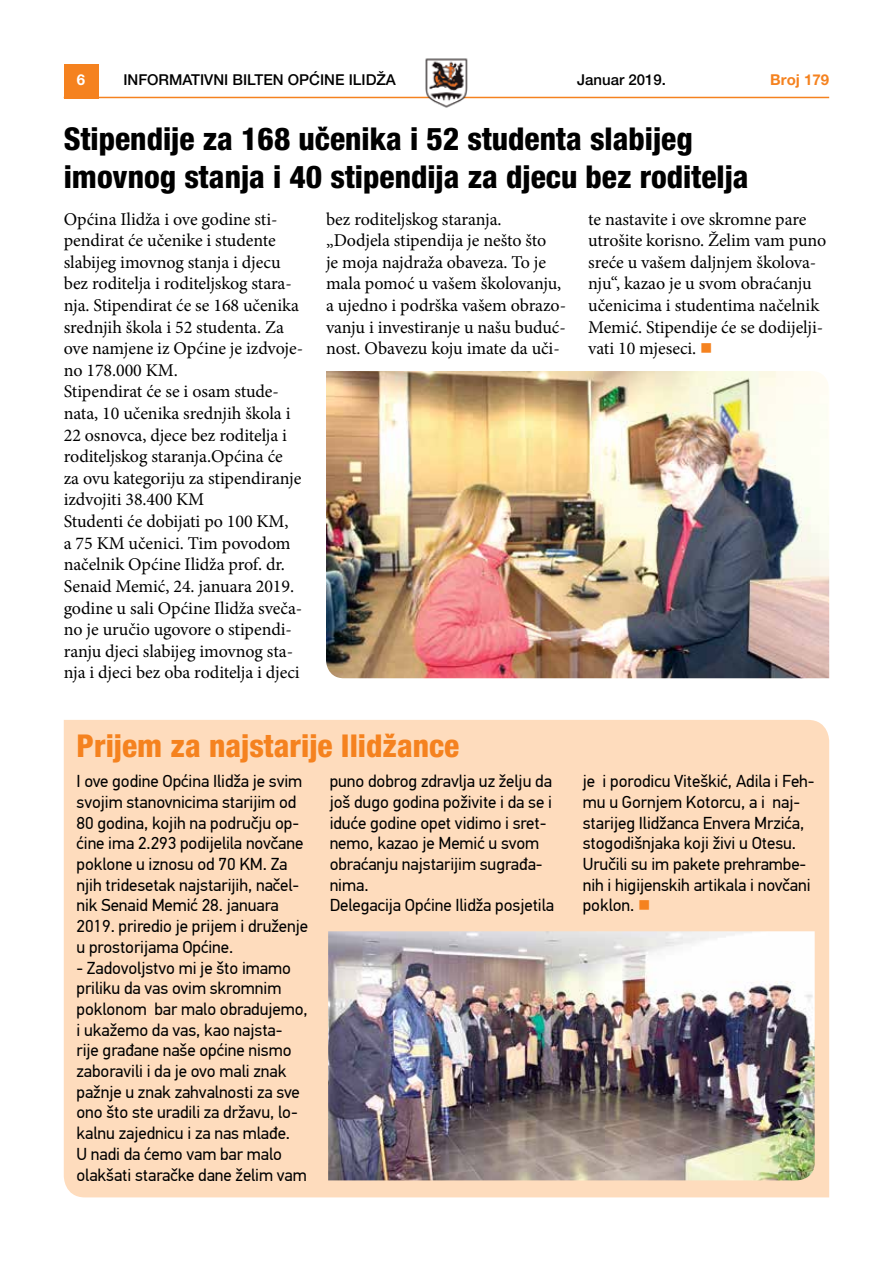
<style>
.page{position:relative;width:893px;height:1263px;background:#fff}
.page>*{position:absolute;margin:0;border:0;box-sizing:border-box;transform-origin:0 0}
.t1{font:800 condensed 31.5px/37.8px "Helvetica Neue LT Pro";color:#000}
.t2{font:800 condensed 31.5px "Helvetica Neue LT Pro";color:#f5821f}
.t3{font:18px/21.6px "Minion Pro";letter-spacing:-.005em;color:#000}
.t4{font:17.25px/20.7px "PF Din Text Pro";letter-spacing:-.005em;color:#000}
.t5{font:500 15px "Helvetica Neue LT Pro";color:#000}
.t6{font:700 15px "Helvetica Neue LT Pro";color:#f5821f}
.t7{font:700 15px "Helvetica Neue LT Pro";color:#fff}
.s1{color:#f5821f}
</style>
<div class="page">
<div style="left:64px;top:64px;width:34px;height:34px;background:#f5821f"></div>
<hr style="left:64px;top:97px;width:765px;height:1px;background:#f5821f">
<img style="left:421px;top:58px;width:51px;height:50px">
<div style="left:64px;top:720px;width:765px;height:477px;background:#fedcbd"></div>
<img style="left:326px;top:371px;width:503px;height:307px">
<img style="left:328px;top:931px;width:487px;height:249px">
<p class="t7" style="left:77px;top:70px;width:10px">6</p>
<p class="t5" style="left:123px;top:71px;width:274px">INFORMATIVNI BILTEN OPĆINE ILIDŽA</p>
<p class="t5" style="left:577px;top:71px;width:90px">Januar 2019.</p>
<p class="t6" style="left:770px;top:70px;width:60px">Broj 179</p>
<h1 class="t1" style="left:64px;top:119px;width:686px">Stipendije za 168 učenika i 52 studenta slabijeg imovnog stanja i 40 stipendija za djecu bez roditelja</h1>
<p class="t3" style="left:64px;top:208px;width:241px">Općina Ilidža i ove godine sti&shy;pendirat će učenike i studente slabijeg imovnog stanja i djecu bez roditelja i roditeljskog stara&shy;nja. Stipendirat će se 168 učenika srednjih škola i 52 studenta. Za ove namjene iz Općine je izdvoje&shy;no 178.000 KM.<br>Stipendirat će se i osam stude&shy;nata, 10 učenika srednjih škola i<br>22 osnovca, djece bez roditelja i roditeljskog staranja.Općina će<br>za ovu kategoriju za stipendiranje izdvojiti 38.400 KM<br>Studenti će dobijati po 100 KM,<br>a 75 KM učenici. Tim povodom načelnik Općine Ilidža prof. dr.<br>Senaid Memić, 24. januara 2019. godine u sali Općine Ilidža sveča&shy;no je uručio ugovore o stipendi&shy;ranju djeci slabijeg imovnog sta&shy;nja i djeci bez oba roditelja i djeci</p>
<p class="t3" style="left:326px;top:208px;width:242px">bez roditeljskog staranja. „Dodjela stipendija je nešto što<br>je moja najdraža obaveza. To je mala pomoć u vašem školovanju, a ujedno i podrška vašem obrazo&shy;vanju i investiranje u našu buduć&shy;nost. Obavezu koju imate da uči-</p>
<p class="t3" style="left:588px;top:208px;width:240px">te nastavite i ove skromne pare utrošite korisno. Želim vam puno sreće u vašem daljnjem školova&shy;nju“, kazao je u svom obraćanju učenicima i studentima načelnik<br>Memić. Stipendije će se dodijelji&shy;vati 10 mjeseci. <span class="s1">■</span></p>
<h1 class="t2" style="left:77px;top:727px;width:384px">Prijem za najstarije Ilidžance</h1>
<p class="t4" style="left:77px;top:771px;width:233px">I ove godine Općina Ilidža je svim svojim stanovnicima starijim od<br>80 godina, kojih na području op&shy;ćine ima 2.293 podijelila novčane poklone u iznosu od 70 KM. Za njih tridesetak najstarijih, načel&shy;nik Senaid Memić 28. januara<br>2019. priredio je prijem i druženje u prostorijama Općine.</p>
<p class="t4" style="left:77px;top:957px;width:233px">- Zadovoljstvo mi je što imamo priliku da vas ovim skromnim poklonom bar malo obradujemo, i ukažemo da vas, kao najsta&shy;rije građane naše općine nismo zaboravili i da je ovo mali znak pažnje u znak zahvalnosti za sve ono što ste uradili za državu, lo&shy;kalnu zajednicu i za nas mlađe.<br>U nadi da ćemo vam bar malo olakšati staračke dane želim vam</p>
<p class="t4" style="left:330px;top:771px;width:226px">puno dobrog zdravlja uz želju da još dugo godina poživite i da se i iduće godine opet vidimo i sret&shy;nemo, kazao je Memić u svom obraćanju najstarijim sugrađa&shy;nima.<br>Delegacija Općine Ilidža posjetila</p>
<p class="t4" style="left:583px;top:771px;width:233px">je i porodicu Viteškić, Adila i Feh&shy;mu u Gornjem Kotorcu, a i naj&shy;starijeg Ilidžanca Envera Mrzića, stogodišnjaka koji živi u Otesu.<br>Uručili su im pakete prehrambe&shy;nih i higijenskih artikala i novčani poklon. <span class="s1">■</span></p>
</div>
